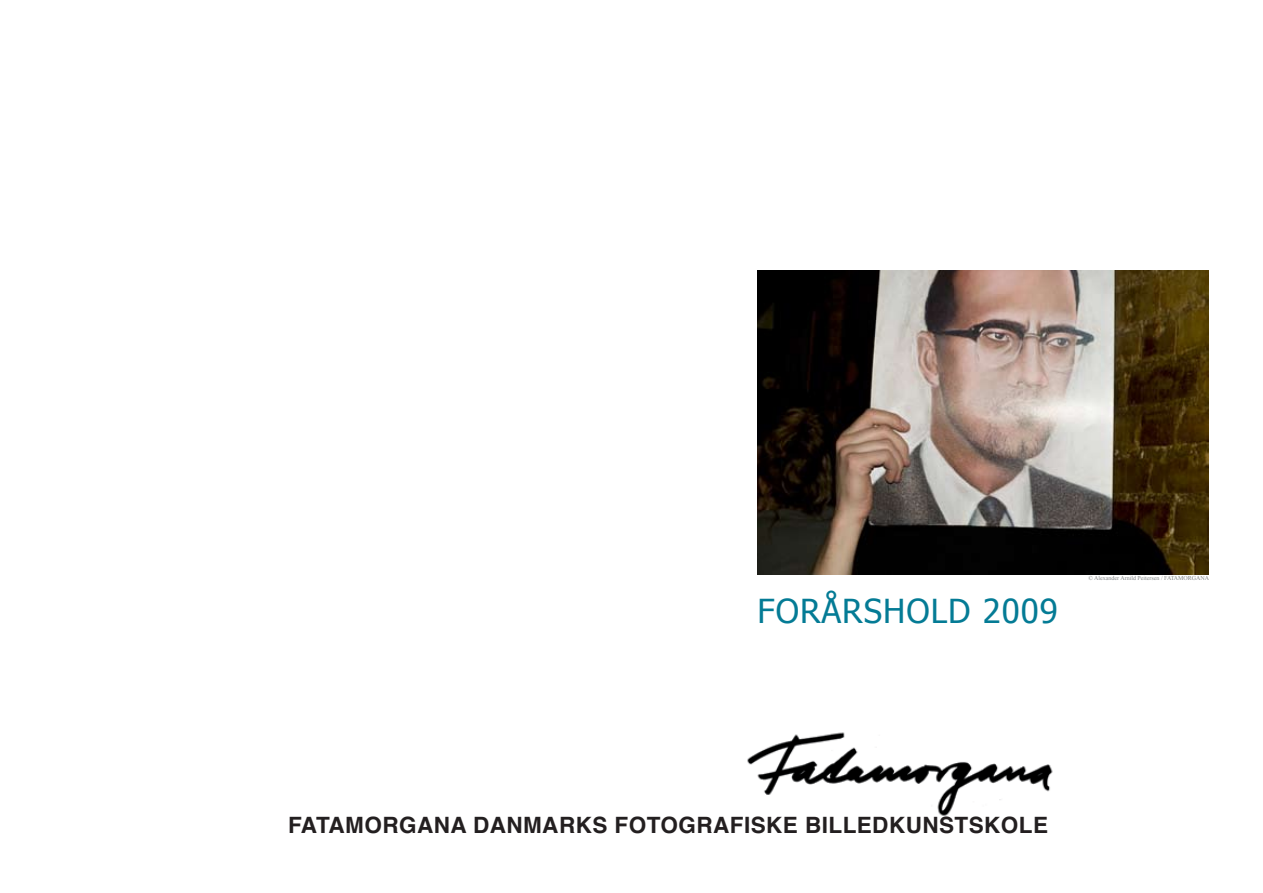
<style>
.page{position:relative;width:1263px;height:893px;background:#fff}
.page>*{position:absolute;margin:0;border:0;box-sizing:border-box;transform-origin:0 0}
.t1{font:33px "Tahoma";letter-spacing:.03em;color:#047b95}
.t2{font:700 22.5px "Helvetica";letter-spacing:.02em;color:#231f20}
.t3{font:6px "Times New Roman";color:#7e8082}
</style>
<div class="page">
<img style="left:757px;top:270px;width:452px;height:305px">
<img style="left:747px;top:732px;width:306px;height:84px">
<h1 class="t1" style="left:757px;top:590px;width:302px">FORÅRSHOLD 2009</h1>
<p class="t3" style="left:1088px;top:574px;width:122px">© Alexander Arnild Peitersen / FATAMORGANA</p>
<p class="t2" style="left:288px;top:805px;width:761px">FATAMORGANA DANMARKS FOTOGRAFISKE BILLEDKUNSTSKOLE</p>
</div>
